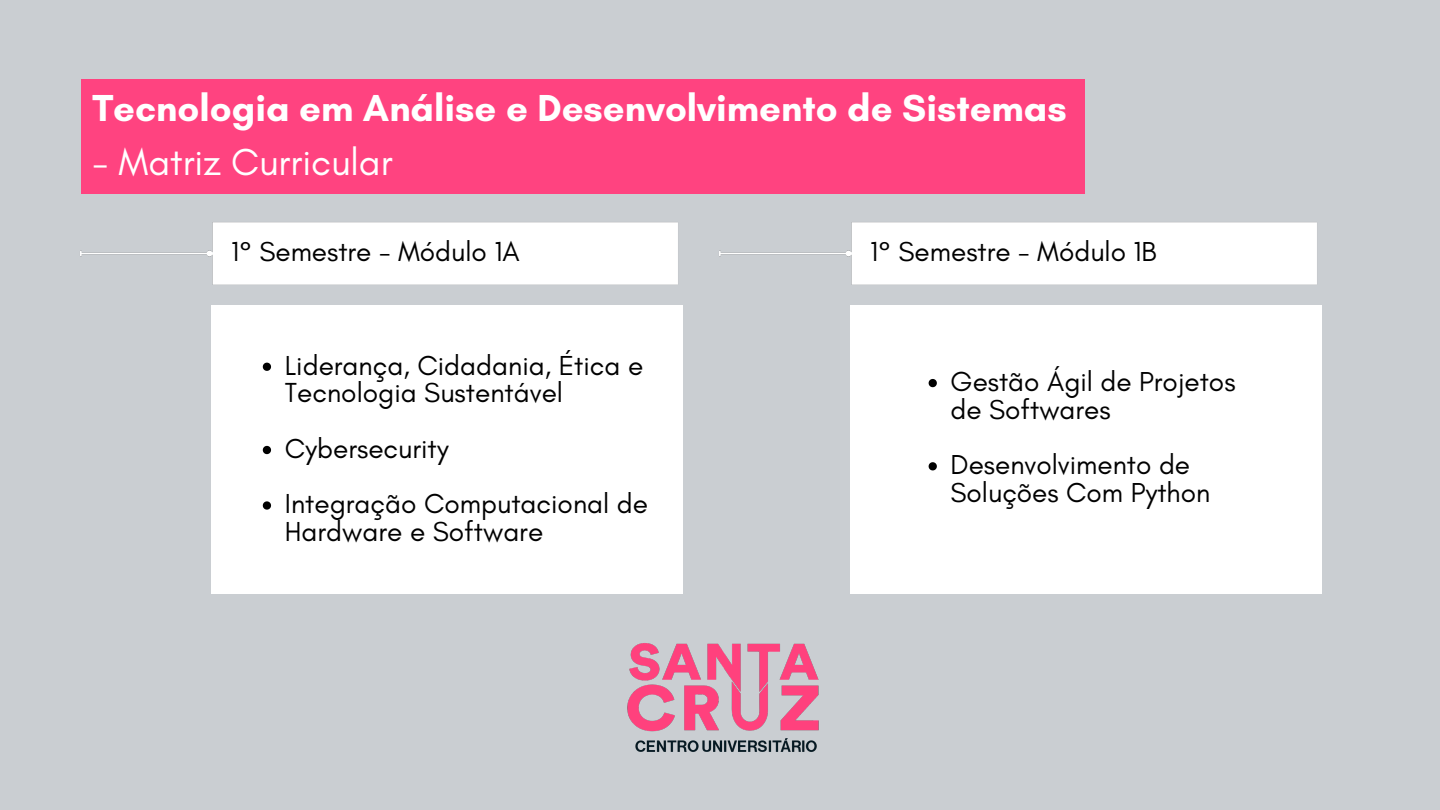
<style>
.page{position:relative;width:1440px;height:810px;background:#caced2}
.page>*{position:absolute;margin:0;border:0;box-sizing:border-box;transform-origin:0 0}
.t1{font:700 38.3px "Glacial Indifference";color:#fff}
.t2{font:38.3px "Glacial Indifference";color:#fff}
.t3{font:28px/27.8px "Glacial Indifference";color:#000}
.t4{font:27.9px/27.8px "Glacial Indifference";color:#000}
</style>
<div class="page">
<img style="left:80px;top:222px;width:598px;height:63px">
<img style="left:627px;top:643px;width:192px;height:109px">
<div style="left:81px;top:80px;width:1003px;height:114px;background:#ff4380"></div>
<img style="left:719px;top:222px;width:598px;height:63px">
<div style="left:211px;top:305px;width:471px;height:288px;background:#fff"></div>
<svg style="left:263px;top:363px;width:8px;height:8px"></svg>
<svg style="left:263px;top:446px;width:8px;height:8px"></svg>
<svg style="left:263px;top:501px;width:8px;height:9px"></svg>
<div style="left:851px;top:305px;width:470px;height:288px;background:#fff"></div>
<svg style="left:929px;top:379px;width:8px;height:8px"></svg>
<svg style="left:929px;top:462px;width:8px;height:8px"></svg>
<p class="t1" style="left:92px;top:85px;width:976px">Tecnologia em Análise e Desenvolvimento de Sistemas</p>
<p class="t2" style="left:92px;top:139px;width:302px">- Matriz Curricular</p>
<p class="t4" style="left:231px;top:238px;width:290px">1° Semestre - Módulo 1A</p>
<p class="t4" style="left:870px;top:238px;width:288px">1° Semestre - Módulo 1B</p>
<p class="t3" style="left:285px;top:351px;width:360px">Liderança, Cidadania, Ética e<br>Tecnologia Sustentável</p>
<p class="t3" style="left:285px;top:434px;width:165px">Cybersecurity</p>
<p class="t3" style="left:285px;top:490px;width:365px">Integração Computacional de<br>Hardware e Software</p>
<p class="t4" style="left:951px;top:367px;width:286px">Gestão Ágil de Projetos de Softwares</p>
<p class="t4" style="left:951px;top:451px;width:261px">Desenvolvimento de<br>Soluções Com Python</p>
</div>
